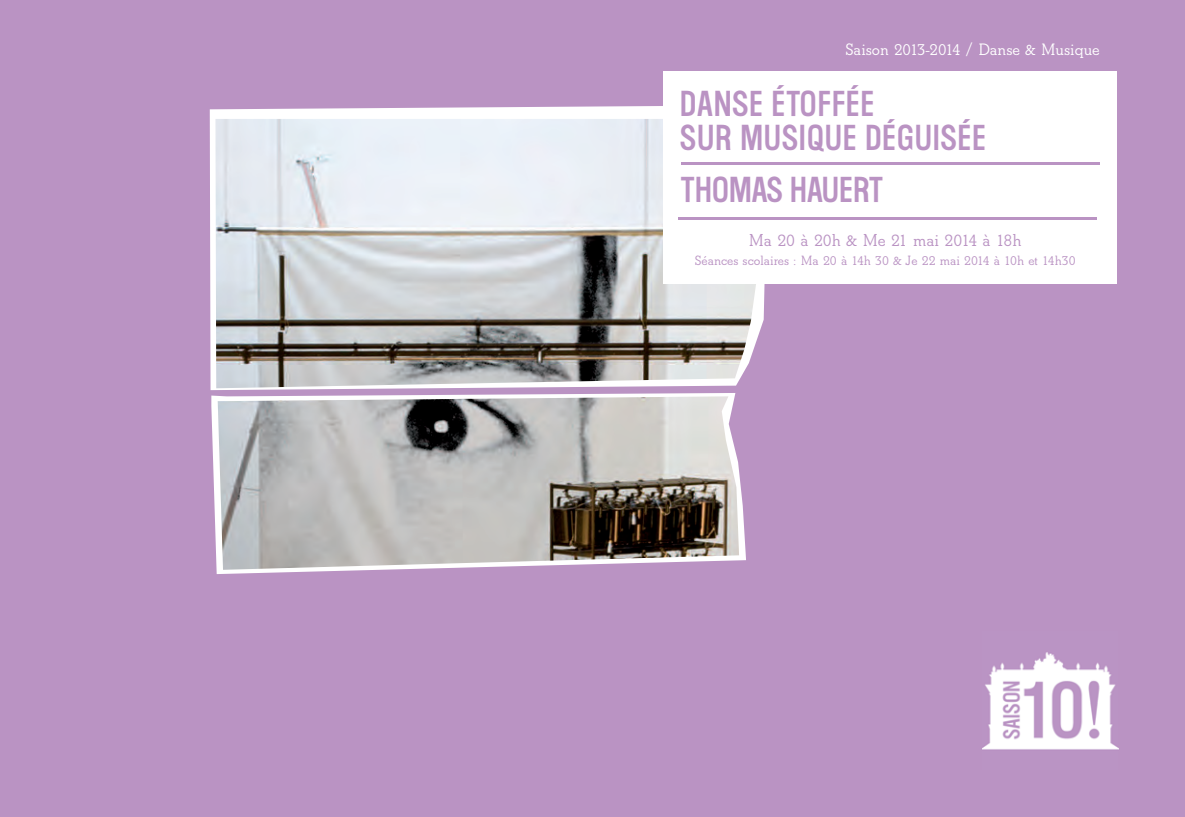
<style>
.page{position:relative;width:1185px;height:817px;background:#fff}
.page>*{position:absolute;margin:0;border:0;box-sizing:border-box;transform-origin:0 0}
.t1{font:32px/34px "Washington";letter-spacing:.02em;color:#ba93c3}
.t2{font:32px "Washington";color:#ba93c3}
.t3{font:600 18px "Beton T";color:#ba93c3}
.t4{font:600 17.2px "Beton T";color:#fff}
.t5{font:600 14px "Beton T";color:#ba93c3}
</style>
<div class="page">
<div style="left:0;top:0;width:1185px;height:816px;background:#ba93c3"></div>
<svg style="left:211px;top:393px;width:535px;height:181px"></svg>
<svg style="left:210px;top:106px;width:580px;height:284px;fill:#fff"></svg>
<img style="left:215px;top:119px;width:553px;height:269px">
<img style="left:218px;top:396px;width:521px;height:173px">
<div style="left:663px;top:71px;width:454px;height:212px;background:#fff"></div>
<hr style="left:681px;top:163px;width:418px;height:2px;background:#ba93c3">
<hr style="left:678px;top:217px;width:419px;height:2px;background:#ba93c3">
<img style="left:982px;top:652px;width:137px;height:98px">
<p class="t4" style="left:845px;top:39px;width:256px">Saison 2013-2014 / Danse &amp; Musique</p>
<h1 class="t1" style="left:680px;top:88px;width:308px">DANSE ÉTOFFÉE<br>SUR MUSIQUE DÉGUISÉE</h1>
<h1 class="t2" style="left:680px;top:172px;width:204px">THOMAS HAUERT</h1>
<p class="t3" style="left:749px;top:229px;width:274px">Ma 20 à 20h &amp; Me 21 mai 2014 à 18h</p>
<p class="t5" style="left:695px;top:252px;width:382px">Séances scolaires : Ma 20 à 14h 30 &amp; Je 22 mai 2014 à 10h et 14h30</p>
</div>
